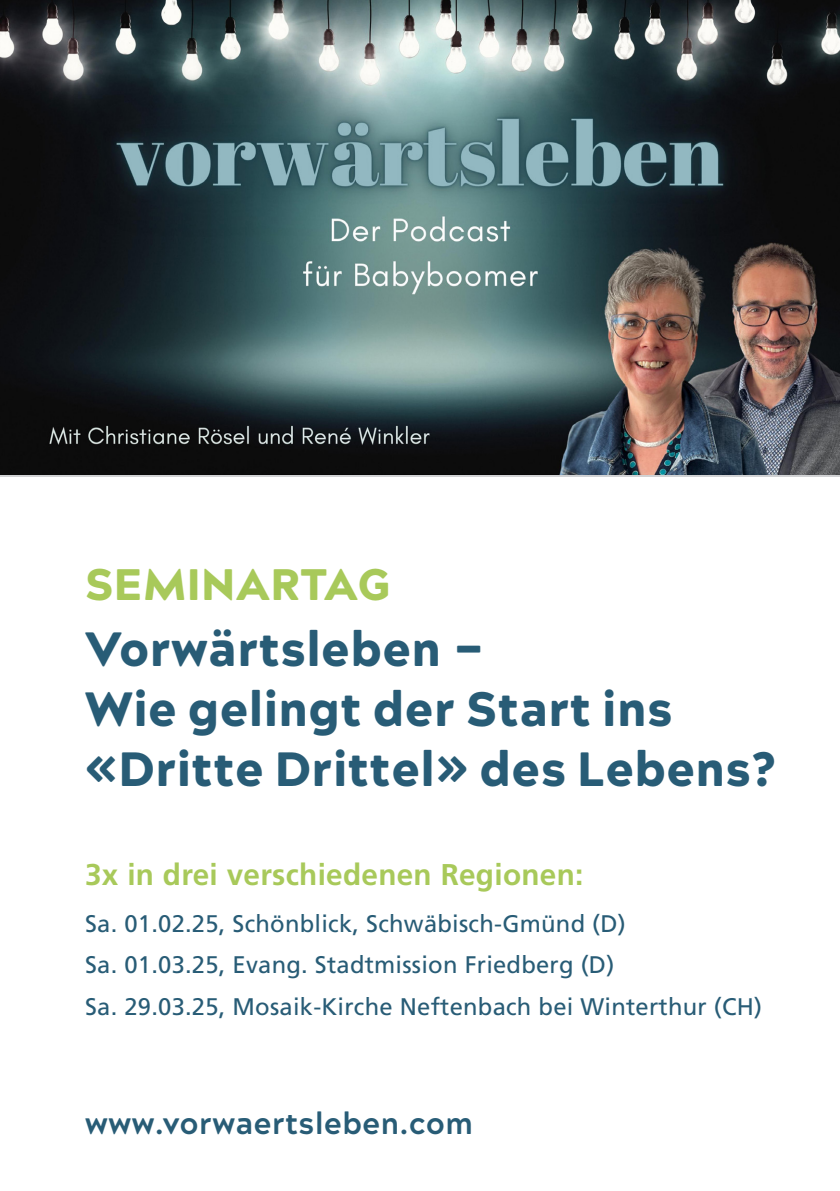
<style>
.page{position:relative;width:840px;height:1191px;background:#fff}
.page>*{position:absolute;margin:0;border:0;box-sizing:border-box;transform-origin:0 0}
.t1{font:900 48px/60px "Acherus Grotesque";letter-spacing:.02em;color:#285c76}
.t2{font:900 44px "Acherus Grotesque";letter-spacing:.02em;color:#a8c95a}
.Text{font:700 30px "Frutiger LT Std";letter-spacing:.01em;color:#a8c95a}
.t3{font:700 30px "Acherus Grotesque";letter-spacing:.02em;color:#285c76}
.Text-2{font:24px "Frutiger LT Std";letter-spacing:.01em;color:#285c76}
</style>
<div class="page">
<img style="left:0;top:0;width:839px;height:474px">
<p class="t2" style="left:85px;top:556px;width:307px">SEMINARTAG</p>
<p class="t1" style="left:85px;top:617px;width:401px">Vorwärtsleben –</p>
<p class="t1" style="left:85px;top:677px;width:692px">Wie gelingt der Start ins «Dritte Drittel» des Lebens?</p>
<p class="Text" style="left:85px;top:856px;width:499px">3x in drei verschiedenen Regionen:</p>
<p class="Text-2" style="left:85px;top:909px;width:542px">Sa. 01.02.25, Schönblick, Schwäbisch-Gmünd (D)</p>
<p class="Text-2" style="left:85px;top:950px;width:530px">Sa. 01.03.25, Evang. Stadtmission Friedberg (D)</p>
<p class="Text-2" style="left:85px;top:992px;width:678px">Sa. 29.03.25, Mosaik-Kirche Neftenbach bei Winterthur (CH)</p>
<p class="t3" style="left:85px;top:1104px;width:389px">www.vorwaertsleben.com</p>
</div>
